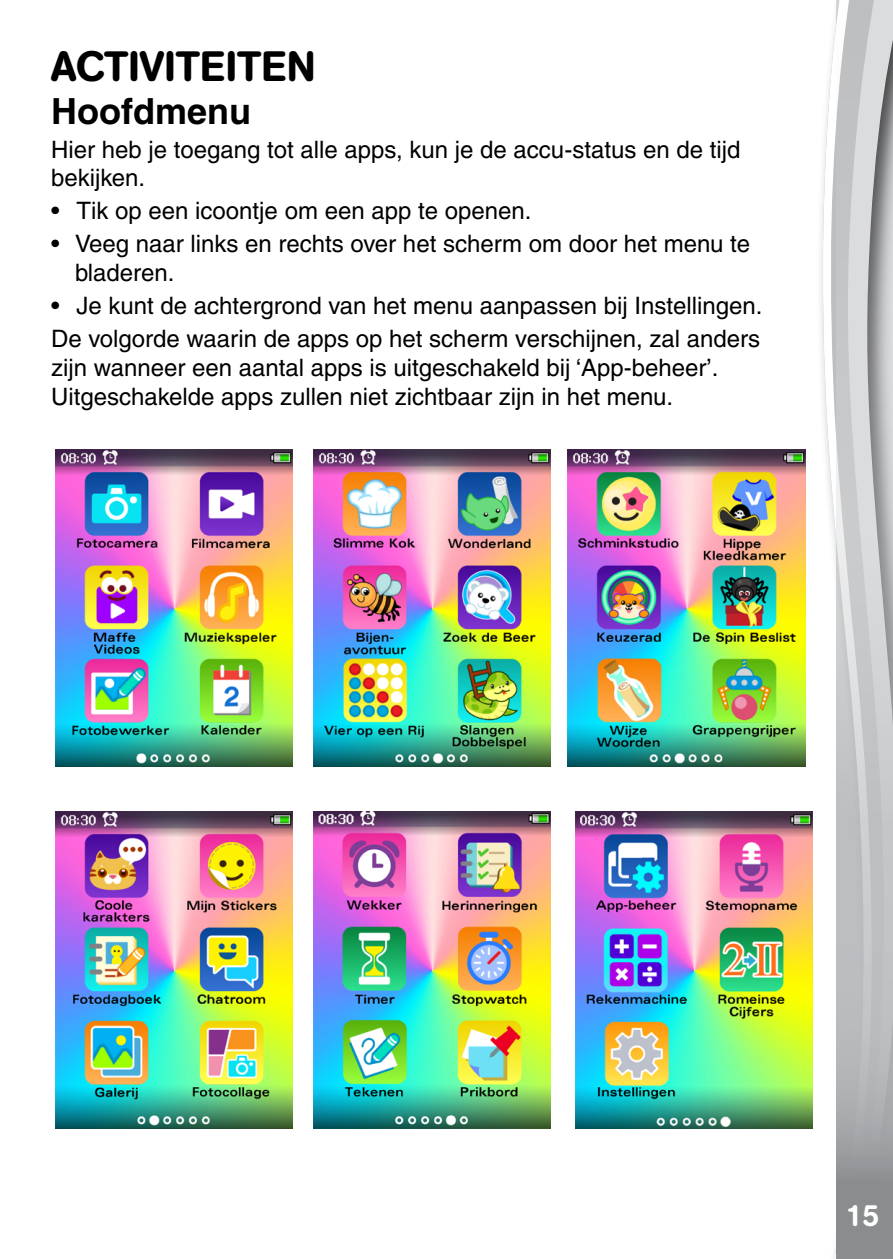
<style>
.page{position:relative;width:893px;height:1259px;background:#fff}
.page>*{position:absolute;margin:0;border:0;box-sizing:border-box;transform-origin:0 0}
.t1{font:500 42px "AG Book Rounded";color:#000}
.t2{font:700 36px "Helvetica";color:#000}
.t3{font:500 30px "AG Book Rounded";color:#fff}
.t4{font:500 24px/28.8px "Helvetica";color:#000}
</style>
<div class="page">
<svg style="left:822px;top:20px;width:14px;height:1238px"></svg>
<svg style="left:836px;top:0;width:57px;height:1259px;background:#bcbec0"></svg>
<img style="left:55px;top:449px;width:238px;height:317px">
<img style="left:55px;top:811px;width:238px;height:317px">
<img style="left:313px;top:811px;width:238px;height:317px">
<img style="left:313px;top:449px;width:238px;height:317px">
<img style="left:575px;top:811px;width:238px;height:317px">
<img style="left:568px;top:449px;width:237px;height:317px">
<h1 class="t1" style="left:51px;top:42px;width:266px">ACTIVITEITEN</h1>
<h2 class="t2" style="left:51px;top:90px;width:201px">Hoofdmenu</h2>
<p class="t4" style="left:51px;top:135px;width:691px">Hier heb je toegang tot alle apps, kun je de accu-status en de tijd bekijken.</p>
<p class="t4" style="left:51px;top:196px;width:482px">• Tik op een icoontje om een app te openen.</p>
<p class="t4" style="left:75px;top:230px;width:677px;text-indent:-24px">• Veeg naar links en rechts over het scherm om door het menu te bladeren.</p>
<p class="t4" style="left:51px;top:289px;width:713px;line-height:33px">• Je kunt de achtergrond van het menu aanpassen bij Instellingen.<br>De volgorde waarin de apps op het scherm verschijnen, zal anders</p>
<p class="t4" style="left:51px;top:353px;width:669px">zijn wanneer een aantal apps is uitgeschakeld bij ‘App-beheer’.<br>Uitgeschakelde apps zullen niet zichtbaar zijn in het menu.</p>
<p class="t3" style="left:846px;top:1198px;width:35px">15</p>
</div>
